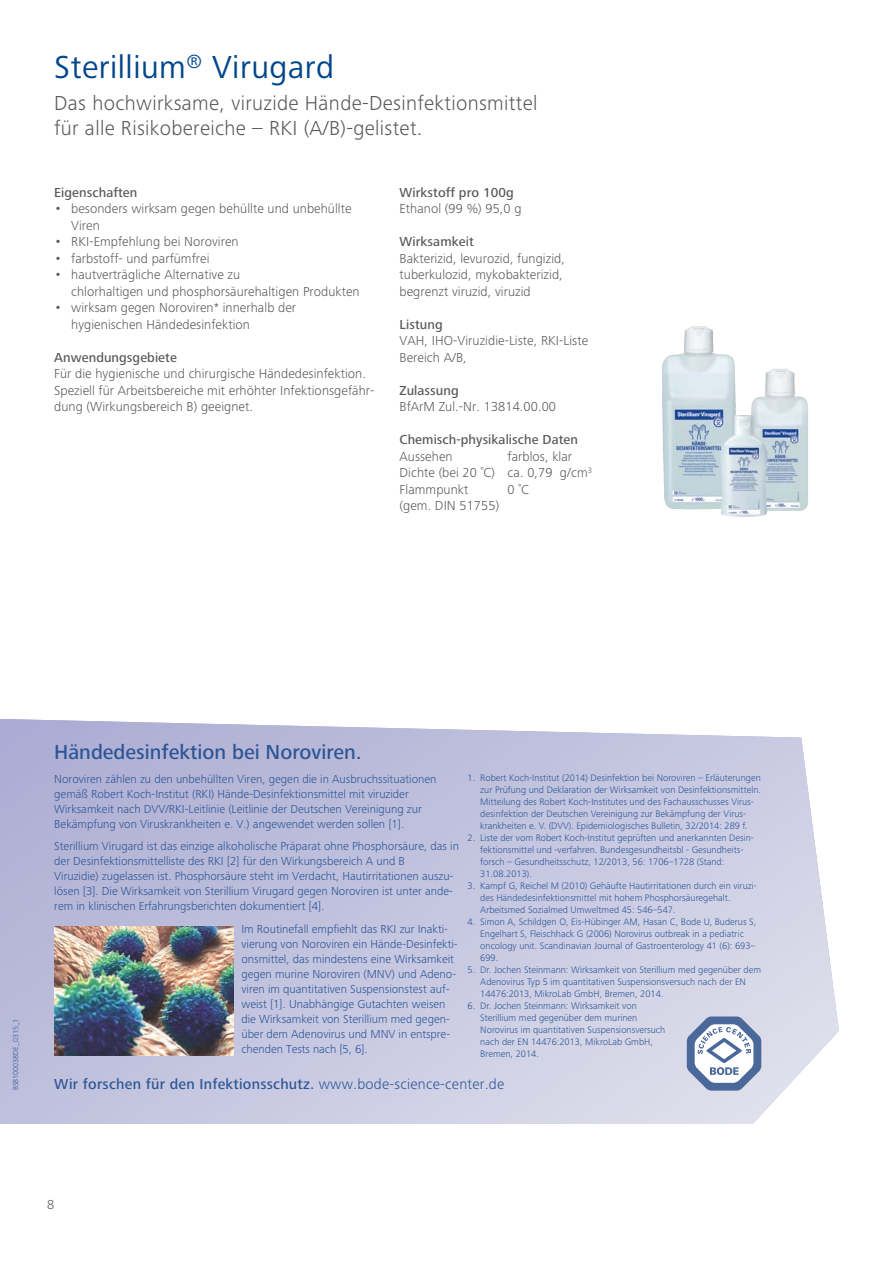
<style>
.page{position:relative;width:893px;height:1263px;background:#fff}
.page>*{position:absolute;margin:0;border:0;box-sizing:border-box;transform-origin:0 0}
.t1{font:33px "Frutiger Next LTW1 G";letter-spacing:.015em;color:#00468b}
.t2{font:300 21px/25.5px "Frutiger Next LTW1 G";letter-spacing:.015em;color:#58595b}
.t3{font:21px "Frutiger Next Pro Medium+QIUAFS";color:#2b5594}
.t4{font:15px "Frutiger Next Pro Medium+QIUAFS";letter-spacing:.015em;color:#2b5594}
.t5{font:300 13.5px/16.5px "Frutiger Next LTW1 G";letter-spacing:.005em;color:#58595b}
.t6{font:500 13.5px "Frutiger Next LTW1 G";letter-spacing:.005em;color:#58595b}
.t7{font:12px/15px "Frutiger Next LTW1 G Light+DLOPAP";color:#2b5594}
.t8{font:9.75px/12px "Frutiger Next Pro Light+BNXLFN";color:#2b5594}
.t9{font:7.5px "Frutiger Next LTW1 G Light+DLOPAP";letter-spacing:.005em;color:#2b5594}
.s1{font-size:15px}
.s2{font-family:"Frutiger Next LTW1 G Light+DLOPAP"}
</style>
<div class="page">
<img style="left:662px;top:326px;width:146px;height:178px">
<img style="left:0;top:719px;width:839px;height:404px">
<img style="left:54px;top:926px;width:180px;height:129px">
<svg style="left:687px;top:1016px;width:74px;height:74px"></svg>
<h1 class="t1" style="left:54px;top:54px;width:281px">Sterillium<sup>®</sup> Virugard</h1>
<h2 class="t2" style="left:54px;top:92px;width:485px">Das hochwirksame, viruzide Hände-Desinfektionsmittel für alle Risikobereiche – RKI (A/B)-gelistet.</h2>
<h3 class="t6" style="left:54px;top:187px;width:85px">Eigenschaften</h3>
<h3 class="t5" style="left:71px;top:202px;width:282px;text-indent:-17px"><span class="s1">•</span> besonders wirksam gegen behüllte und unbehüllte<br>Viren</h3>
<h3 class="t5" style="left:54px;top:235px;width:186px"><span class="s1">•</span> RKI-Empfehlung bei Noroviren</h3>
<h3 class="t5" style="left:54px;top:251px;width:157px"><span class="s1">•</span> farbstoff- und parfümfrei</h3>
<h3 class="t5" style="left:71px;top:268px;width:290px;text-indent:-17px"><span class="s1">•</span> hautverträgliche Alternative zu<br>chlorhaltigen und phosphorsäurehaltigen Produkten</h3>
<h3 class="t5" style="left:71px;top:301px;width:226px;text-indent:-17px"><span class="s1">•</span> wirksam gegen Noroviren* innerhalb der hygienischen Händedesinfektion</h3>
<h3 class="t6" style="left:54px;top:352px;width:124px">Anwendungsgebiete</h3>
<h3 class="t5" style="left:54px;top:367px;width:322px">Für die hygienische und chirurgische Händedesinfektion.<br>Speziell für Arbeitsbereiche mit erhöhter Infektionsgefähr&shy;dung (Wirkungsbereich B) geeignet.</h3>
<h3 class="t6" style="left:400px;top:187px;width:116px">Wirkstoff pro 100g</h3>
<h3 class="t5" style="left:400px;top:202px;width:124px">Ethanol (99 %) 95,0 g</h3>
<h3 class="t6" style="left:400px;top:237px;width:76px">Wirksamkeit</h3>
<h3 class="t5" style="left:400px;top:251px;width:167px">Bakterizid, levurozid, fungizid, tuberkulozid, mykobakterizid, begrenzt viruzid, viruzid</h3>
<h3 class="t6" style="left:400px;top:319px;width:45px">Listung</h3>
<h3 class="t5" style="left:400px;top:334px;width:190px">VAH, IHO-Viruzidie-Liste, RKI-Liste<br>Bereich A/B,</h3>
<h3 class="t6" style="left:400px;top:385px;width:61px">Zulassung</h3>
<h3 class="t5" style="left:400px;top:400px;width:158px">BfArM Zul.-Nr. 13814.00.00</h3>
<h3 class="t6" style="left:400px;top:435px;width:180px">Chemisch-physikalische Daten</h3>
<h3 class="t5" style="left:400px;top:449px;width:55px">Aussehen</h3>
<h3 class="t5" style="left:400px;top:449px;width:194px;text-indent:108px">farblos, klar<br>Dichte (bei 20 ˚C) ca. 0,79 g/cm<sup>3<br></sup>Flammpunkt</h3>
<h3 class="t5" style="left:508px;top:482px;width:23px">0 ˚C</h3>
<h3 class="t5" style="left:400px;top:499px;width:101px">(gem. DIN 51755)</h3>
<p class="t9" style="left:13px;top:1090px;width:73px;rotate:-90deg">BSB100038DE_0315_1</p>
<h2 class="t3" style="left:54px;top:739px;width:309px">Händedesinfektion bei Noroviren.</h2>
<p class="t7" style="left:54px;top:772px;width:384px">Noroviren zählen zu den unbehüllten Viren, gegen die in Ausbruchssituationen gemäß Robert Koch-Institut (RKI) Hände-Desinfektionsmittel mit viruzider Wirksamkeit nach DVV/RKI-Leitlinie (Leitlinie der Deutschen Vereinigung zur Bekämpfung von Viruskrankheiten e. V.) angewendet werden sollen [1].</p>
<p class="t7" style="left:54px;top:840px;width:406px">Sterillium Virugard ist das einzige alkoholische Präparat ohne Phosphorsäure, das in der Desinfektionsmittelliste des RKI [2] für den Wirkungsbereich A und B<br>Viruzidie) zugelassen ist. Phosphorsäure steht im Verdacht, Hautirritationen auszu&shy;lösen [3]. Die Wirksamkeit von Sterillium Virugard gegen Noroviren ist unter ande&shy;rem in klinischen Erfahrungsberichten dokumentiert [4].</p>
<p class="t7" style="left:241px;top:922px;width:218px">Im Routinefall empfiehlt das RKI zur Inakti&shy;vierung von Noroviren ein Hände-Desinfekti&shy;onsmittel, das mindestens eine Wirksamkeit gegen murine Noroviren (MNV) und Adeno&shy;viren im quantitativen Suspensionstest auf&shy;weist [1]. Unabhängige Gutachten weisen die Wirksamkeit von Sterillium med gegen&shy;über dem Adenovirus und MNV in entspre&shy;chenden Tests nach [5, 6].</p>
<p class="t8" style="left:480px;top:772px;width:282px;text-indent:-13px">1. Robert Koch-Institut (2014) Desinfektion bei Noroviren – Erläuterungen zur Prüfung und Deklaration der Wirksamkeit von Desinfektionsmitteln.<br>Mitteilung des Robert Koch-Institutes und des Fachausschusses Virus&shy;desinfektion der Deutschen Vereinigung zur Bekämpfung der Virus&shy;krankheiten e. V. (DVV). Epidemiologisches Bulletin, 32/2014: 289 f.</p>
<p class="t8" style="left:480px;top:832px;width:275px;text-indent:-13px">2. Liste der vom Robert Koch-Institut geprüften und anerkannten Desin&shy;fektionsmittel und -verfahren. Bundesgesundheitsbl - Gesundheits&shy;forsch – Gesundheitsschutz, 12/2013, 56: 1706–1728 (Stand:<br>31.08.2013).</p>
<p class="t8" style="left:480px;top:880px;width:278px;text-indent:-13px">3. Kampf G, Reichel M (2010) Gehäufte Hautirritationen durch ein viruzi&shy;des Händedesinfektionsmittel mit hohem Phosphorsäuregehalt.<br>Arbeitsmed Sozialmed Umweltmed 45: 546–547.</p>
<p class="t8" style="left:480px;top:916px;width:278px;text-indent:-13px">4. Simon A, Schildgen O, Eis-Hübinger AM, Hasan C, Bode U, Buderus S, Engelhart S, Fleischhack G (2006) Norovirus outbreak in a pediatric oncology unit. Scandinavian Journal of Gastroenterology 41 (6): 693– 699.</p>
<p class="t8" style="left:480px;top:964px;width:282px;text-indent:-13px">5. Dr. Jochen Steinmann: Wirksamkeit von Sterillium med gegenüber dem<br>Adenovirus Typ 5 im quantitativen Suspensionsversuch nach der EN<br>14476:2013, MikroLab GmbH, Bremen, 2014.</p>
<p class="t8" style="left:480px;top:1000px;width:186px;text-indent:-13px">6. Dr. Jochen Steinmann: Wirksamkeit von Sterillium med gegenüber dem murinen Norovirus im quantitativen Suspensionsversuch nach der EN 14476:2013, MikroLab GmbH, Bremen, 2014.</p>
<h3 class="t4" style="left:54px;top:1075px;width:452px">Wir forschen für den Infektionsschutz. <span class="s2">www.bode-science-center.de</span></h3>
<h3 class="t5" style="left:47px;top:1197px;width:9px">8</h3>
</div>
